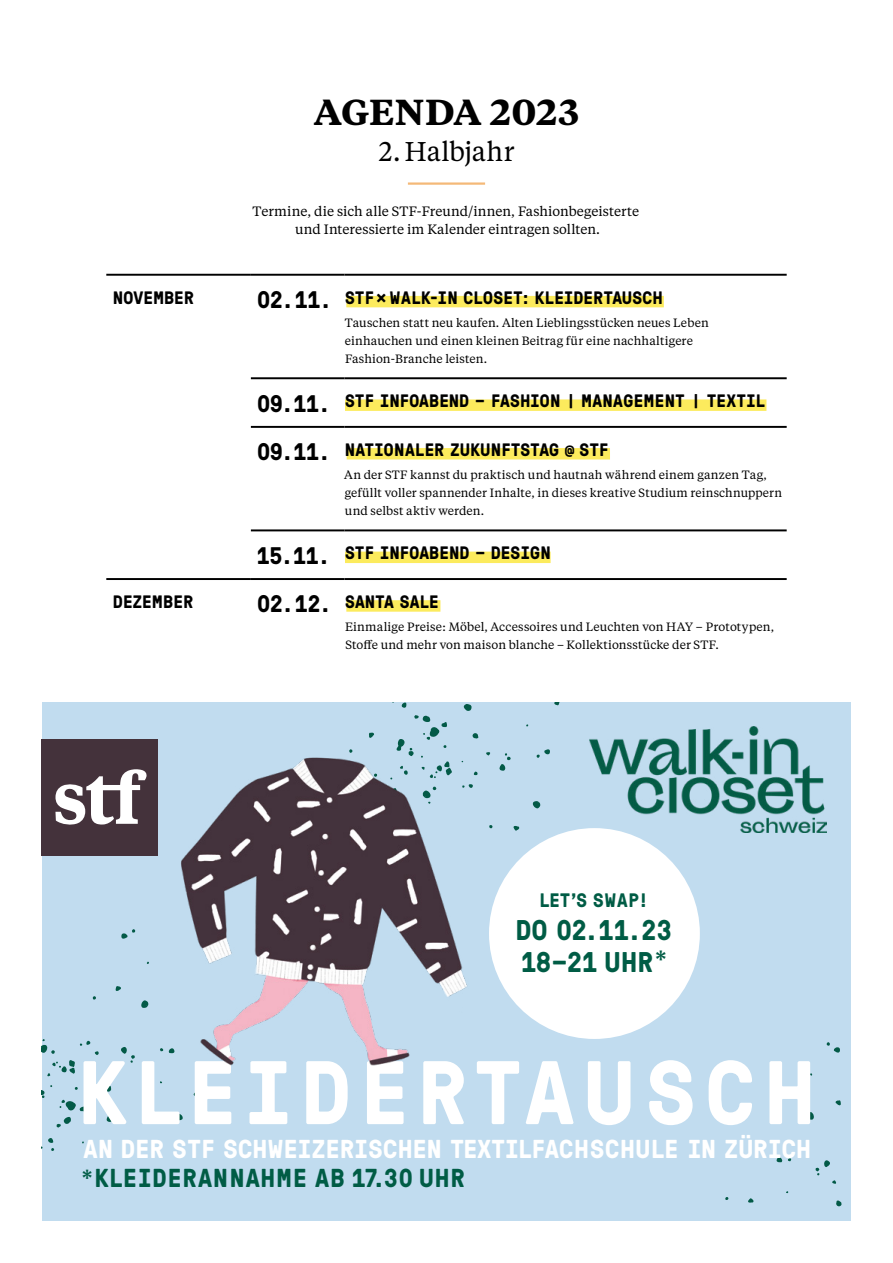
<style>
.page{position:relative;width:893px;height:1263px;background:#fff}
.page>*{position:absolute;margin:0;border:0;box-sizing:border-box;transform-origin:0 0}
.t1{font:700 90px "GT Pressura Mono";letter-spacing:.095em;color:#fff}
.t2{font:600 36px "Tiempos Text";letter-spacing:.005em;color:#000;scale:1.04 1}
.t3{font:700 28.5px/32.4px "GT Pressura Mono";letter-spacing:-.005em;color:#005c45}
.t4{font:27px "Tiempos Text";color:#000}
.t5{font:700 25.95px "GT Pressura Mono";letter-spacing:.005em;color:#fff}
.t6{font:700 25.95px "GT Pressura Mono";letter-spacing:.04em;color:#005c45}
.t7{font:700 19.5px "GT Pressura Mono";letter-spacing:.035em;color:#005c45}
.t8{font:700 18px "GT Pressura Mono";letter-spacing:.005em;color:#000}
.t9{font:13.5px/18px "Tiempos Text";color:#000;text-align:center}
.t10{font:12px/18px "Tiempos Text";letter-spacing:.01em;color:#000}
.s1{font-size:24px}
.s2{font-family:"Tiempos Text";font-weight:600;font-size:24px}
.s3{font-family:"Tiempos Text";font-weight:600;font-size:22.5px}
</style>
<div class="page">
<div style="left:42px;top:702px;width:808px;height:518px;background:#c1dcef"></div>
<svg style="left:42px;top:929px;width:94px;height:222px"></svg>
<svg style="left:504px;top:702px;width:73px;height:175px"></svg>
<svg style="left:725px;top:1042px;width:117px;height:165px"></svg>
<img style="left:139px;top:611px;width:365px;height:510px">
<div style="left:489px;top:828px;width:211px;height:211px;background:#fff;border-radius:50%"></div>
<hr style="left:408px;top:182px;width:77px;height:3px;background:#f4b978">
<hr style="left:106px;top:274px;width:145px;height:2px;background:#000">
<hr style="left:251px;top:274px;width:93px;height:2px;background:#000">
<hr style="left:344px;top:274px;width:443px;height:2px;background:#000">
<hr style="left:251px;top:377px;width:93px;height:2px;background:#000">
<hr style="left:344px;top:377px;width:443px;height:2px;background:#000">
<hr style="left:251px;top:426px;width:93px;height:2px;background:#000">
<hr style="left:344px;top:426px;width:443px;height:2px;background:#000">
<hr style="left:251px;top:529px;width:93px;height:2px;background:#000">
<hr style="left:344px;top:529px;width:443px;height:2px;background:#000">
<hr style="left:106px;top:578px;width:145px;height:2px;background:#000">
<hr style="left:251px;top:578px;width:93px;height:2px;background:#000">
<hr style="left:344px;top:578px;width:443px;height:2px;background:#000">
<div style="left:346px;top:296px;width:318px;height:11px;background:#fceb5d"></div>
<div style="left:345px;top:399px;width:421px;height:12px;background:#fceb5d"></div>
<div style="left:347px;top:448px;width:263px;height:11px;background:#fceb5d"></div>
<div style="left:345px;top:552px;width:206px;height:11px;background:#fceb5d"></div>
<div style="left:346px;top:600px;width:94px;height:12px;background:#fceb5d"></div>
<img style="left:590px;top:726px;width:237px;height:107px">
<div style="left:42px;top:740px;width:116px;height:116px;background:#44323b"></div>
<svg style="left:55px;top:769px;width:92px;height:56px"></svg>
<h2 class="t2" style="left:314px;top:87px;width:257px">AGENDA 2023</h2>
<h3 class="t4" style="left:379px;top:133px;width:137px">2. Halbjahr</h3>
<p class="t9" style="left:253px;top:202px;width:388px">Termine, die sich alle STF-Freund/innen, Fashionbegeisterte und Interessierte im Kalender eintragen sollten.</p>
<h3 class="t8" style="left:113px;top:284px;width:82px">NOVEMBER</h3>
<h3 class="t8" style="left:257px;top:284px;width:407px"><span class="s1">02.11.</span> STF× WALK-IN CLOSET: KLEIDERTAUSCH</h3>
<p class="t10" style="left:345px;top:313px;width:366px">Tauschen statt neu kaufen. Alten Lieblingsstücken neues Leben einhauchen und einen kleinen Beitrag für eine nachhaltigere<br>Fashion-Branche leisten.</p>
<h3 class="t8" style="left:257px;top:388px;width:510px"><span class="s1">09.11.</span> STF INFOABEND – FASHION | MANAGEMENT | TEXTIL</h3>
<h3 class="t8" style="left:257px;top:436px;width:353px"><span class="s1">09.11.</span> NATIONALER ZUKUNFTSTAG @ STF</h3>
<p class="t10" style="left:344px;top:465px;width:439px">An der STF kannst du praktisch und hautnah während einem ganzen Tag, gefüllt voller spannender Inhalte, in dieses kreative Studium reinschnuppern und selbst aktiv werden.</p>
<h3 class="t8" style="left:257px;top:540px;width:295px"><span class="s1">15.11.</span> STF INFOABEND – DESIGN</h3>
<h3 class="t8" style="left:113px;top:588px;width:82px">DEZEMBER</h3>
<h3 class="t8" style="left:257px;top:588px;width:183px"><span class="s1">02.12.</span> SANTA SALE</h3>
<p class="t10" style="left:345px;top:617px;width:431px">Einmalige Preise: Möbel, Accessoires und Leuchten von HAY – Prototypen,<br>Stoffe und mehr von maison blanche – Kollektionsstücke der STF.</p>
<h3 class="t7" style="left:539px;top:885px;width:111px">LET'S SWAP!</h3>
<h3 class="t3" style="left:516px;top:912px;width:157px">DO 02.11.23<br>18–21 UHR<span class="s2">*</span></h3>
<h1 class="t1" style="left:78px;top:1027px;width:738px">KLEIDERTAUSCH</h1>
<h3 class="t5" style="left:84px;top:1130px;width:729px">AN DER STF SCHWEIZERISCHEN TEXTILFACHSCHULE IN ZÜRICH</h3>
<h3 class="t6" style="left:82px;top:1158px;width:384px"><span class="s3">*</span>KLEIDERANNAHME AB 17.30 UHR</h3>
</div>
